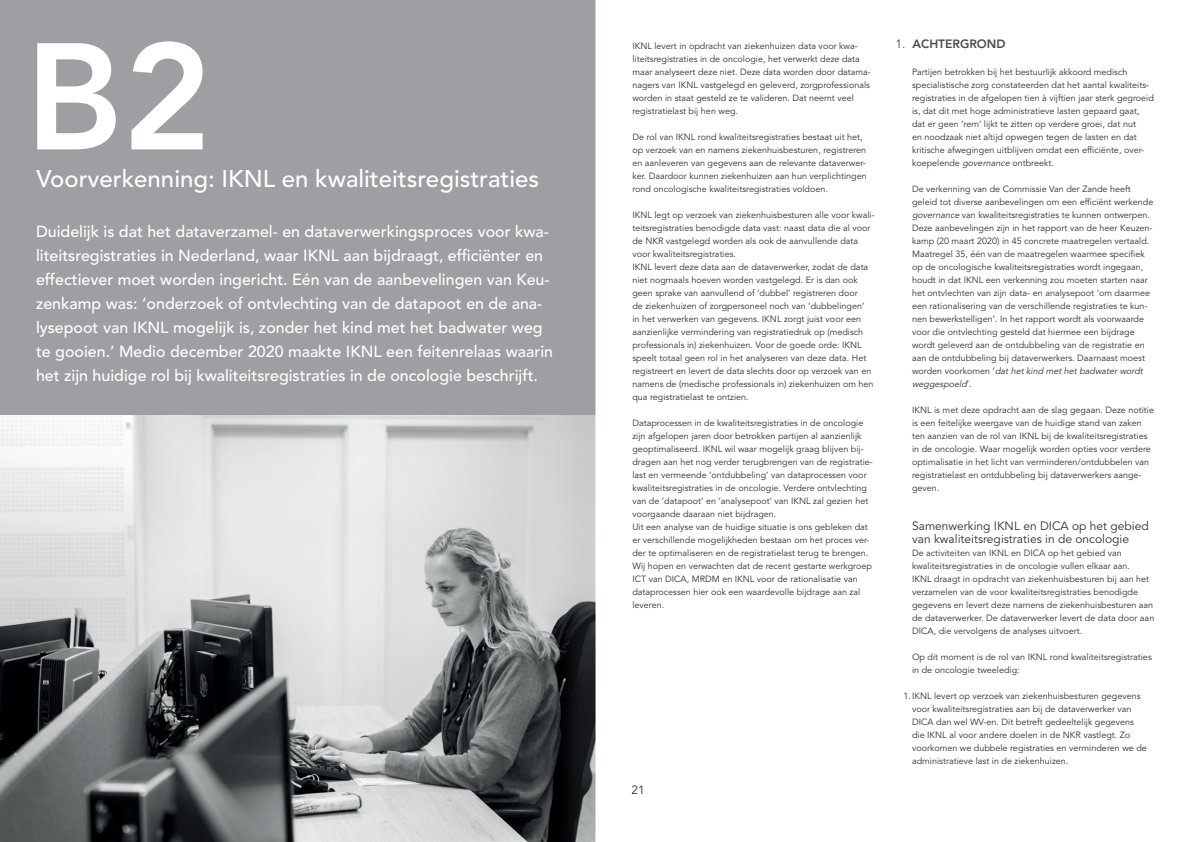
<style>
.page{position:relative;width:1191px;height:842px;background:#fff}
.page>*{position:absolute;margin:0;border:0;box-sizing:border-box;transform-origin:0 0}
.t1{font:800 150px "Avenir LT Std";color:#fff}
.t2{font:500 24px "Avenir LT Std";color:#fff}
.t3{font:500 16px/24px "Avenir LT Std";color:#fff}
.t4{font:12px/13px "Avenir LT Std";color:#312f30}
.t5{font:800 12px "Avenir LT Std";color:#4b4c4d}
.t6{font:9px/13px "Avenir LT Std";color:#312f30}
.s1{font-weight:400}
.s2{font-style:italic}
</style>
<div class="page">
<div style="left:0;top:0;width:595px;height:415px;background:#9d9fa2"></div>
<img style="left:0;top:415px;width:552px;height:427px">
<div style="left:552px;top:0;width:74px;height:842px;background:#9d9fa2;opacity:.3"></div>
<div style="left:595px;top:0;width:36px;height:842px;background:#fff"></div>
<h1 class="t1" style="left:25px;top:9px;width:188px">B2</h1>
<h2 class="t2" style="left:36px;top:165px;width:504px">Voorverkenning: IKNL en kwaliteitsregistraties</h2>
<p class="t3" style="left:36px;top:220px;width:518px">Duidelijk is dat het dataverzamel- en dataverwerkingsproces voor kwa&shy;liteitsregistraties in Nederland, waar IKNL aan bijdraagt, efficiënter en effectiever moet worden ingericht. Eén van de aanbevelingen van Keu&shy;zenkamp was: ‘onderzoek of ontvlechting van de datapoot en de ana&shy;lysepoot van IKNL mogelijk is, zonder het kind met het badwater weg te gooien.’ Medio december 2020 maakte IKNL een feitenrelaas waarin het zijn huidige rol bij kwaliteitsregistraties in de oncologie beschrijft.</p>
<p class="t6" style="left:632px;top:40px;width:240px">IKNL levert in opdracht van ziekenhuizen data voor kwa&shy;liteitsregistraties in de oncologie, het verwerkt deze data maar analyseert deze niet. Deze data worden door datama&shy;nagers van IKNL vastgelegd en geleverd, zorgprofessionals worden in staat gesteld ze te valideren. Dat neemt veel registratielast bij hen weg.</p>
<p class="t6" style="left:632px;top:131px;width:236px">De rol van IKNL rond kwaliteitsregistraties bestaat uit het, op verzoek van en namens ziekenhuisbesturen, registreren en aanleveren van gegevens aan de relevante dataverwer&shy;ker. Daardoor kunnen ziekenhuizen aan hun verplichtingen rond oncologische kwaliteitsregistraties voldoen.</p>
<p class="t6" style="left:632px;top:209px;width:244px">IKNL legt op verzoek van ziekenhuisbesturen alle voor kwali&shy;teitsregistraties benodigde data vast: naast data die al voor de NKR vastgelegd worden als ook de aanvullende data voor kwaliteitsregistraties.<br>IKNL levert deze data aan de dataverwerker, zodat de data niet nogmaals hoeven worden vastgelegd. Er is dan ook geen sprake van aanvullend of ‘dubbel’ registreren door<br>de ziekenhuizen of zorgpersoneel noch van ‘dubbelingen’<br>in het verwerken van gegevens. IKNL zorgt juist voor een aanzienlijke vermindering van registratiedruk op (medisch professionals in) ziekenhuizen. Voor de goede orde: IKNL speelt totaal geen rol in het analyseren van deze data. Het registreert en levert de data slechts door op verzoek van en namens de (medische professionals in) ziekenhuizen om hen qua registratielast te ontzien.</p>
<p class="t6" style="left:632px;top:417px;width:242px">Dataprocessen in de kwaliteitsregistraties in de oncologie zijn afgelopen jaren door betrokken partijen al aanzienlijk geoptimaliseerd. IKNL wil waar mogelijk graag blijven bij&shy;dragen aan het nog verder terugbrengen van de registratie&shy;last en vermeende ‘ontdubbeling’ van dataprocessen voor kwaliteitsregistraties in de oncologie. Verdere ontvlechting van de ‘datapoot’ en ‘analysepoot’ van IKNL zal gezien het voorgaande daaraan niet bijdragen.<br>Uit een analyse van de huidige situatie is ons gebleken dat er verschillende mogelijkheden bestaan om het proces ver&shy;der te optimaliseren en de registratielast terug te brengen.<br>Wij hopen en verwachten dat de recent gestarte werkgroep ICT van DICA, MRDM en IKNL voor de rationalisatie van dataprocessen hier ook een waardevolle bijdrage aan zal leveren.</p>
<h3 class="t4" style="left:631px;top:784px;width:15px">21</h3>
<h3 class="t5" style="left:895px;top:37px;width:112px"><span class="s1">1.</span> ACHTERGROND</h3>
<p class="t6" style="left:912px;top:66px;width:243px">Partijen betrokken bij het bestuurlijk akkoord medisch specialistische zorg constateerden dat het aantal kwaliteits&shy;registraties in de afgelopen tien à vijftien jaar sterk gegroeid is, dat dit met hoge administratieve lasten gepaard gaat, dat er geen ‘rem’ lijkt te zitten op verdere groei, dat nut<br>en noodzaak niet altijd opwegen tegen de lasten en dat kritische afwegingen uitblijven omdat een efficiënte, over&shy;koepelende <span class="s2">governance</span> ontbreekt.</p>
<p class="t6" style="left:912px;top:183px;width:243px">De verkenning van de Commissie Van der Zande heeft geleid tot diverse aanbevelingen om een efficiënt werkende <span class="s2">governance</span> van kwaliteitsregistraties te kunnen ontwerpen.<br>Deze aanbevelingen zijn in het rapport van de heer Keuzen&shy;kamp (20 maart 2020) in 45 concrete maatregelen vertaald.<br>Maatregel 35, één van de maatregelen waarmee specifiek op de oncologische kwaliteitsregistraties wordt ingegaan, houdt in dat IKNL een verkenning zou moeten starten naar het ontvlechten van zijn data- en analysepoot ‘om daarmee een rationalisering van de verschillende registraties te kun&shy;nen bewerkstelligen’. In het rapport wordt als voorwaarde voor die ontvlechting gesteld dat hiermee een bijdrage wordt geleverd aan de ontdubbeling van de registratie en aan de ontdubbeling bij dataverwerkers. Daarnaast moest w o rd e n v o o r ko m e n ‘ <span class="s2">dat het kind met het badwater wordt weggespoeld</span>’ .</p>
<p class="t6" style="left:912px;top:404px;width:243px">IKNL is met deze opdracht aan de slag gegaan. Deze notitie is een feitelijke weergave van de huidige stand van zaken ten aanzien van de rol van IKNL bij de kwaliteitsregistraties in de oncologie. Waar mogelijk worden opties voor verdere optimalisatie in het licht van verminderen/ontdubbelen van registratielast en ontdubbeling bij dataverwerkers aange&shy;geven.</p>
<h3 class="t4" style="left:912px;top:520px;width:238px">Samenwerking IKNL en DICA op het gebied van kwaliteitsregistraties in de oncologie</h3>
<p class="t6" style="left:912px;top:547px;width:244px">De activiteiten van IKNL en DICA op het gebied van kwaliteitsregistraties in de oncologie vullen elkaar aan.<br>IKNL draagt in opdracht van ziekenhuisbesturen bij aan het verzamelen van de voor kwaliteitsregistraties benodigde gegevens en levert deze namens de ziekenhuisbesturen aan de dataverwerker. De dataverwerker levert de data door aan DICA, die vervolgens de analyses uitvoert.</p>
<p class="t6" style="left:912px;top:651px;width:241px">Op dit moment is de rol van IKNL rond kwaliteitsregistraties in de oncologie tweeledig:</p>
<p class="t6" style="left:912px;top:690px;width:236px;text-indent:-9px">1.IKNL levert op verzoek van ziekenhuisbesturen gegevens voor kwaliteitsregistraties aan bij de dataverwerker van DICA dan wel WV-en. Dit betreft gedeeltelijk gegevens die IKNL al voor andere doelen in de NKR vastlegt. Zo voorkomen we dubbele registraties en verminderen we de administratieve last in de ziekenhuizen.</p>
</div>
